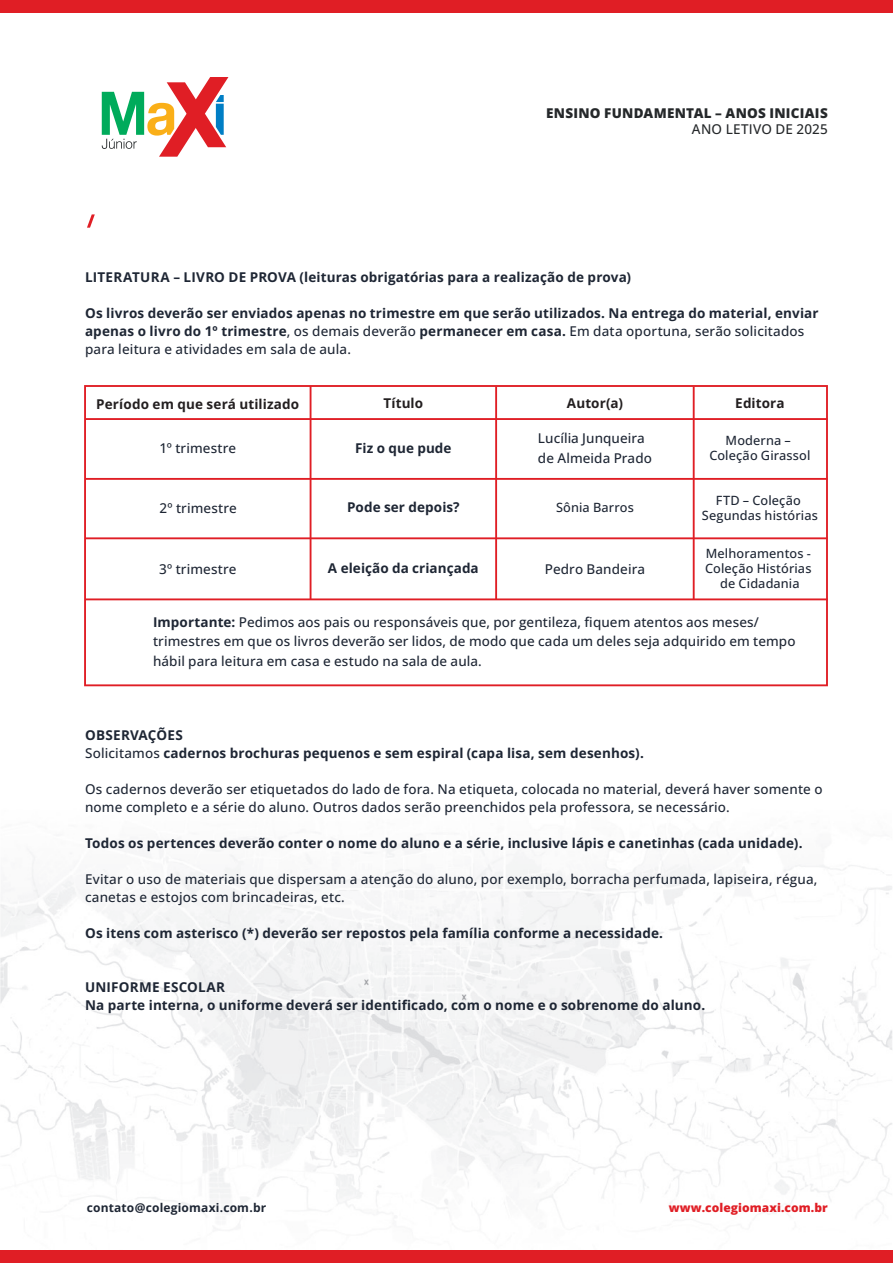
<style>
.page{position:relative;width:893px;height:1263px;background:#fff}
.page>*{position:absolute;margin:0;border:0;box-sizing:border-box;transform-origin:0 0}
.t1{font:700 13.5px/18px "Open Sans";letter-spacing:.01em;color:#1e2634}
.t2{font:500 13.5px/19.5px "Open Sans";letter-spacing:.01em;color:#1e2634}
.t3{font:700 13.5px "Open Sans";letter-spacing:.01em;color:#231f20}
.t4{font:800 13.5px "Open Sans";letter-spacing:.02em;color:#25282a}
.t5{font:500 13.5px "Open Sans";letter-spacing:.015em;color:#25282a}
.t6{font:500 12.75px/15px "Open Sans";letter-spacing:.01em;color:#1e2634;text-align:center}
.t7{font:700 12px "Open Sans";letter-spacing:.015em;color:#1e2634}
.t8{font:800 12px "Open Sans";letter-spacing:.005em;color:#e01e25}
.s1{font-weight:500}
.s2{font-weight:700}
</style>
<div class="page">
<img style="left:0;top:838px;width:892px;height:387px">
<svg style="left:87px;top:214px;width:8px;height:14px"></svg>
<div style="left:0;top:0;width:893px;height:13px;background:#e01e25"></div>
<div style="left:0;top:1250px;width:893px;height:13px;background:#e01e25"></div>
<hr style="left:693px;top:387px;width:2px;height:212px;background:#e01e25">
<div style="left:84px;top:385px;width:744px;height:301px;border:2px solid #e01e25"></div>
<hr style="left:495px;top:387px;width:2px;height:212px;background:#e01e25">
<hr style="left:86px;top:418px;width:742px;height:2px;background:#e01e25">
<hr style="left:86px;top:478px;width:742px;height:2px;background:#e01e25">
<hr style="left:86px;top:537px;width:742px;height:2px;background:#e01e25">
<hr style="left:86px;top:598px;width:742px;height:2px;background:#e01e25">
<hr style="left:310px;top:386px;width:1px;height:213px;background:#e01e25">
<svg style="left:102px;top:77px;width:126px;height:80px"></svg>
<p class="t4" style="left:546px;top:102px;width:283px">ENSINO FUNDAMENTAL – ANOS INICIAIS</p>
<p class="t5" style="left:692px;top:120px;width:137px">ANO LETIVO DE 2025</p>
<p class="t1" style="left:85px;top:267px;width:548px">LITERATURA – LIVRO DE PROVA (leituras obrigatórias para a realização de prova)</p>
<p class="t1" style="left:85px;top:303px;width:735px">Os livros deverão ser enviados apenas no trimestre em que serão utilizados. Na entrega do material, enviar apenas o livro do 1º trimestre<span class="s1">, os demais deverão</span> permanecer em casa. <span class="s1">Em data oportuna, serão solicitados para leitura e atividades em sala de aula.</span></p>
<p class="t3" style="left:96px;top:394px;width:205px">Período em que será utilizado</p>
<p class="t3" style="left:383px;top:394px;width:41px">Título</p>
<p class="t3" style="left:567px;top:394px;width:58px">Autor(a)</p>
<p class="t3" style="left:735px;top:394px;width:51px">Editora</p>
<p class="t2" style="left:160px;top:438px;width:78px">1º trimestre</p>
<p class="t1" style="left:355px;top:438px;width:98px">Fiz o que pude</p>
<p class="t2" style="left:538px;top:428px;width:116px">Lucília Junqueira de Almeida Prado</p>
<p class="t6" style="left:709px;top:433px;width:103px">Moderna –<br>Coleção Girassol</p>
<p class="t2" style="left:160px;top:498px;width:79px">2º trimestre</p>
<p class="t1" style="left:347px;top:498px;width:114px">Pode ser depois?</p>
<p class="t6" style="left:556px;top:500px;width:79px">Sônia Barros</p>
<p class="t2" style="left:159px;top:559px;width:79px">3º trimestre</p>
<p class="t1" style="left:328px;top:559px;width:152px">A eleição da criançada</p>
<p class="t2" style="left:545px;top:559px;width:102px">Pedro Bandeira</p>
<p class="t6" style="left:702px;top:492px;width:117px">FTD – Coleção<br>Segundas histórias</p>
<p class="t6" style="left:705px;top:546px;width:108px">Melhoramentos -<br>Coleção Histórias de Cidadania</p>
<p class="t2" style="left:153px;top:612px;width:644px"><span class="s2">Importante:</span> Pedimos aos pais ou responsáveis que, por gentileza, fiquem atentos aos meses/ trimestres em que os livros deverão ser lidos, de modo que cada um deles seja adquirido em tempo hábil para leitura em casa e estudo na sala de aula.</p>
<p class="t1" style="left:85px;top:726px;width:560px">OBSERVAÇÕES<br><span class="s1">Solicitamos</span> cadernos brochuras pequenos e sem espiral (capa lisa, sem desenhos).</p>
<p class="t2" style="left:85px;top:780px;width:739px;line-height:18px">Os cadernos deverão ser etiquetados do lado de fora. Na etiqueta, colocada no material, deverá haver somente o nome completo e a série do aluno. Outros dados serão preenchidos pela professora, se necessário.</p>
<p class="t1" style="left:85px;top:834px;width:719px">Todos os pertences deverão conter o nome do aluno e a série, inclusive lápis e canetinhas (cada unidade).</p>
<p class="t2" style="left:85px;top:870px;width:734px;line-height:18px">Evitar o uso de materiais que dispersam a atenção do aluno, por exemplo, borracha perfumada, lapiseira, régua, canetas e estojos com brincadeiras, etc.</p>
<p class="t1" style="left:85px;top:924px;width:580px">Os itens com asterisco (*) deverão ser repostos pela família conforme a necessidade.</p>
<p class="t1" style="left:85px;top:978px;width:622px">UNIFORME ESCOLAR<br>Na parte interna, o uniforme deverá ser identificado, com o nome e o sobrenome do aluno.</p>
<p class="t7" style="left:87px;top:1199px;width:181px">contato@colegiomaxi.com.br</p>
<p class="t8" style="left:669px;top:1198px;width:161px">www.colegiomaxi.com.br</p>
</div>
